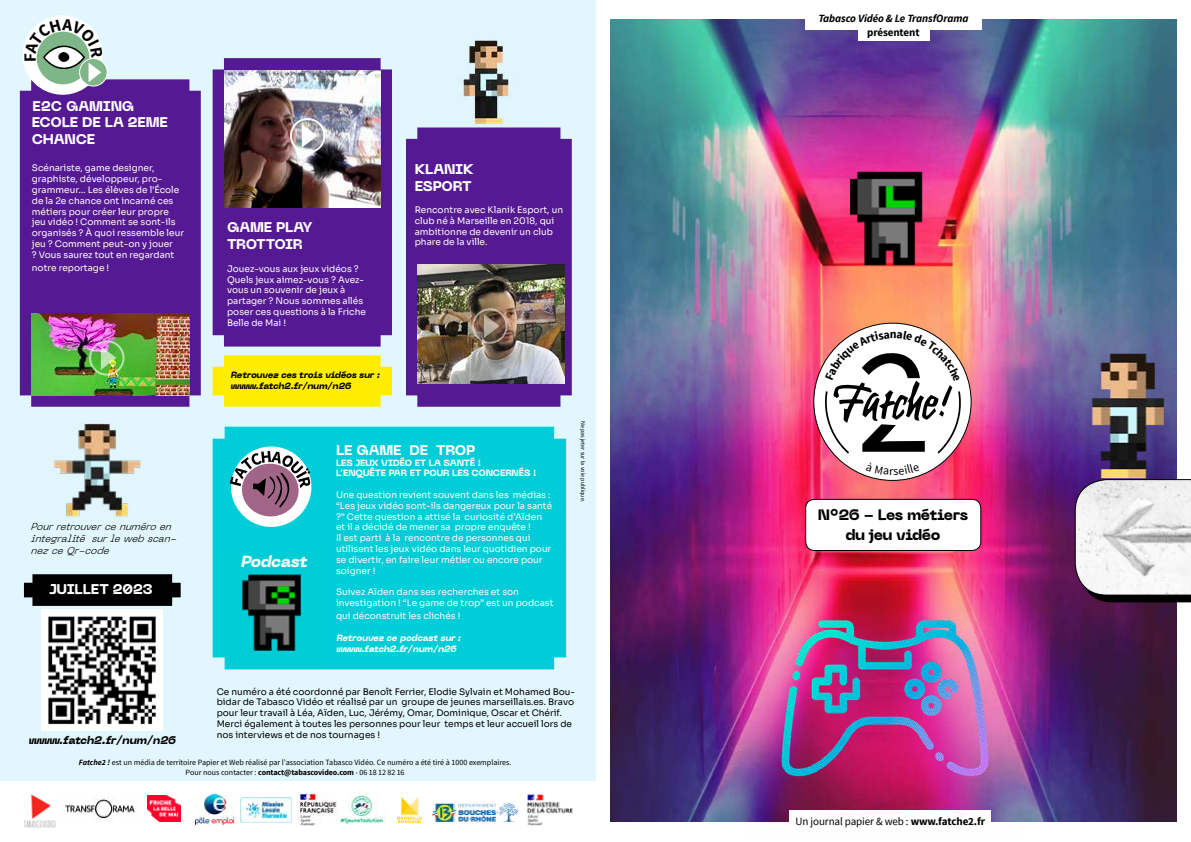
<style>
.page{position:relative;width:1191px;height:842px;background:#fff}
.page>*{position:absolute;margin:0;border:0;box-sizing:border-box;transform-origin:0 0}
.t1{font:italic 800 16px "Neue Machina";color:#fff}
.t2{font:800 15px/20px "Neue Machina";letter-spacing:-.04em;color:#000;text-align:center}
.t3{font:800 14px/16.8px "Neue Machina";letter-spacing:-.02em;color:#fff}
.t4{font:800 14px "Neue Machina";color:#fff}
.t5{font:700 12px "Source Sans Pro";color:#000}
.t6{font:11px "Source Sans Pro";letter-spacing:-.01em;color:#000}
.t7{font:italic 700 11px "Source Sans Pro";letter-spacing:-.01em;color:#000}
.t8{font:italic 800 11px "Neue Machina";color:#000}
.t9{font:700 11px "Source Sans Pro";letter-spacing:-.01em;color:#000}
.t10{font:italic 300 10px/12px "Neue Machina";color:#000}
.t11{font:9px/10.8px "Sora Regular 400";color:#fff}
.t12{font:9px/10.8px "Sora Regular 400";color:#000}
.t13{font:800 9px/10.8px "Neue Machina";letter-spacing:-.02em;color:#fff}
.t14{font:italic 800 9px/10.8px "Neue Machina";color:#000}
.t15{font:italic 800 9px/10.8px "Neue Machina";color:#fff}
.t16{font:8px/9.6px "Source Sans Pro";color:#000;text-align:center}
.t17{font:6px "Source Sans Pro";color:#000}
.s1{font-weight:700;font-style:italic}
.s2{font-weight:700}
</style>
<div class="page">
<img style="left:610px;top:19px;width:566px;height:803px">
<div style="left:0;top:0;width:595px;height:781px;background:#e2f7fd"></div>
<div style="left:213px;top:427px;width:353px;height:242px;background:#00cdd7"></div>
<img style="left:41px;top:609px;width:121px;height:121px">
<div style="left:20px;top:79px;width:181px;height:328px;background:#551994"></div>
<div style="left:814px;top:323px;width:157px;height:157px;background:#fff;border-radius:50%"></div>
<img style="left:31px;top:313px;width:158px;height:82px">
<svg style="left:1074px;top:512px;width:117px;height:90px"></svg>
<img style="left:1042px;top:288px;width:149px;height:224px">
<div style="left:805px;top:499px;width:175px;height:51px;background:#fff;border-radius:9px"></div>
<div style="left:805px;top:499px;width:176px;height:52px;border:1px solid #000;border-radius:9px"></div>
<div style="left:406px;top:128px;width:166px;height:279px;background:#551994"></div>
<img style="left:842px;top:154px;width:88px;height:121px">
<svg style="left:24px;top:574px;width:157px;height:32px;background:#0f1111"></svg>
<div style="left:22px;top:15px;width:81px;height:80px;background:#fff;border-radius:50%"></div>
<svg style="left:34px;top:29px;width:58px;height:58px"></svg>
<svg style="left:79px;top:58px;width:29px;height:29px"></svg>
<img style="left:432px;top:801px;width:87px;height:24px">
<img style="left:148px;top:796px;width:32px;height:25px">
<img style="left:527px;top:794px;width:46px;height:32px">
<img style="left:65px;top:797px;width:70px;height:23px">
<img style="left:196px;top:794px;width:38px;height:31px">
<div style="left:213px;top:58px;width:179px;height:289px;background:#551994"></div>
<img style="left:224px;top:71px;width:157px;height:136px">
<div style="left:805px;top:0;width:176px;height:29px;background:#fff"></div>
<div style="left:858px;top:8px;width:71px;height:33px;background:#fff"></div>
<img style="left:745px;top:558px;width:279px;height:264px">
<img style="left:24px;top:794px;width:32px;height:34px">
<img style="left:54px;top:423px;width:87px;height:94px">
<img style="left:217px;top:555px;width:109px;height:109px">
<img style="left:298px;top:792px;width:88px;height:34px">
<img style="left:397px;top:797px;width:25px;height:27px">
<img style="left:240px;top:798px;width:51px;height:24px">
<img style="left:443px;top:37px;width:97px;height:91px">
<svg style="left:213px;top:355px;width:179px;height:52px;background:#fded10"></svg>
<svg style="left:229px;top:444px;width:84px;height:85px;background:#7da7b4"></svg>
<img style="left:417px;top:264px;width:148px;height:119px">
<div style="left:472px;top:308px;width:35px;height:36px;border:2px solid #fff;border-radius:50%"></div>
<svg style="left:484px;top:314px;width:15px;height:24px"></svg>
<div style="left:290px;top:118px;width:35px;height:35px;border:2px solid #fff;border-radius:50%"></div>
<svg style="left:302px;top:124px;width:15px;height:24px"></svg>
<div style="left:89px;top:340px;width:35px;height:36px;border:2px solid #fff;border-radius:50%"></div>
<svg style="left:101px;top:346px;width:15px;height:24px"></svg>
<svg style="left:825px;top:330px;width:137px;height:125px"></svg>
<svg style="left:25px;top:19px;width:78px;height:63px"></svg>
<h3 class="t3" style="left:33px;top:98px;width:103px">E2C GAMING</h3>
<h3 class="t3" style="left:32px;top:114px;width:138px">ECOLE DE LA 2EME<br>CHANCE</h3>
<p class="t11" style="left:32px;top:162px;width:154px">Scénariste, game designer, graphiste, développeur, pro&shy;grammeur… Les élèves de l’École de la 2e chance ont incarné ces métiers pour créer leur propre jeu vidéo ! Comment se sont-ils organisés ? À quoi ressemble leur jeu ? Comment peut-on y jouer<br>? Vous saurez tout en regardant</p>
<p class="t11" style="left:32px;top:261px;width:79px">notre reportage !</p>
<p class="t10" style="left:30px;top:521px;width:151px">Pourretrouvercenuméroen integralité surlewebscan&shy;nezceQr-code</p>
<h3 class="t4" style="left:49px;top:580px;width:105px">JUILLET 2023</h3>
<p class="t8" style="left:28px;top:732px;width:151px">www.fatch2.fr/num/n26</p>
<h3 class="t3" style="left:227px;top:219px;width:87px">GAME PLAY<br>TROTTOIR</h3>
<p class="t11" style="left:227px;top:262px;width:140px">Jouez-vous aux jeux vidéos ?<br>Quels jeux aimez-vous ? Avez&shy;vous un souvenir de jeux à partager ? Nous sommes allés poser ces questions à la Friche<br>Belle de Mai !</p>
<p class="t14" style="left:230px;top:370px;width:153px">Retrouvez ces trois vidéos sur : www.fatch2.fr/num/n26</p>
<h3 class="t3" style="left:415px;top:162px;width:61px">KLANIK<br>ESPORT</h3>
<p class="t11" style="left:415px;top:203px;width:150px">Rencontre avec Klanik Esport, un club né à Marseille en 2018, qui ambitionne de devenir un club phare de la ville.</p>
<p class="t17" style="left:587px;top:421px;width:83px;rotate:90deg">Ne pas jeter sur la voie publique.</p>
<h3 class="t3" style="left:336px;top:442px;width:141px">LE GAME DE TROP</h3>
<p class="t13" style="left:336px;top:457px;width:202px">LES JEUX VIDÉO ET LA SANTÉ !<br>L’ENQUÊTE PAR ET POUR LES CONCERNÉS !</p>
<p class="t11" style="left:336px;top:488px;width:218px">Une question revient souvent dans les médias : “Les jeux vidéo sont-ils dangereux pour la santé ?” Cette question a attisé la curiosité d’Aïden et il a décidé de mener sa propre enquête !<br>Il est parti à la rencontre de personnes qui utilisent les jeux vidéo dans leur quotidien pour se divertir, en faire leur métier ou encore pour soigner !</p>
<p class="t11" style="left:336px;top:586px;width:219px">Suivez Aïden dans ses recherches et son investigation ! “Le game de trop” est un podcast</p>
<p class="t11" style="left:336px;top:610px;width:126px">qui déconstruit les clichés !</p>
<p class="t15" style="left:336px;top:632px;width:128px">Retrouvez ce podcast sur : www.fatch2.fr/num/n26</p>
<p class="t12" style="left:217px;top:685px;width:360px">Ce numéro a été coordonné par Benoît Ferrier, Elodie Sylvain et Mohamed Bou&shy;bidar de Tabasco Vidéo et réalisé par un groupe de jeunes marseillais.es. Bravo pour leur travail à Léa, Aïden, Luc, Jérémy, Omar, Dominique, Oscar et Chérif.<br>Merci également à toutes les personnes pour leur temps et leur accueil lors de nos interviews et de nos tournages !</p>
<h1 class="t1" style="left:240px;top:551px;width:72px">Podcast</h1>
<p class="t16" style="left:79px;top:757px;width:434px"><span class="s1">Fatche2 !</span> est un média de territoire Papier et Web réalisé par l’association Tabasco Vidéo. Ce numéro a été tiré à 1000 exemplaires.<br>Pour nous contacter : <span class="s2">contact@tabascovideo.com</span> - 06 18 12 82 16</p>
<p class="t7" style="left:818px;top:12px;width:151px">Tabasco Vidéo &amp; Le TransfOrama</p>
<p class="t9" style="left:867px;top:25px;width:54px">présentent</p>
<h3 class="t5" style="left:890px;top:326px;width:8px">n</h3>
<h2 class="t2" style="left:817px;top:505px;width:152px">N°26 - Les métiers du jeu vidéo</h2>
<p class="t6" style="left:795px;top:814px;width:191px">Un journal papier &amp; web : <span class="s2">www.fatche2.fr</span></p>
</div>
